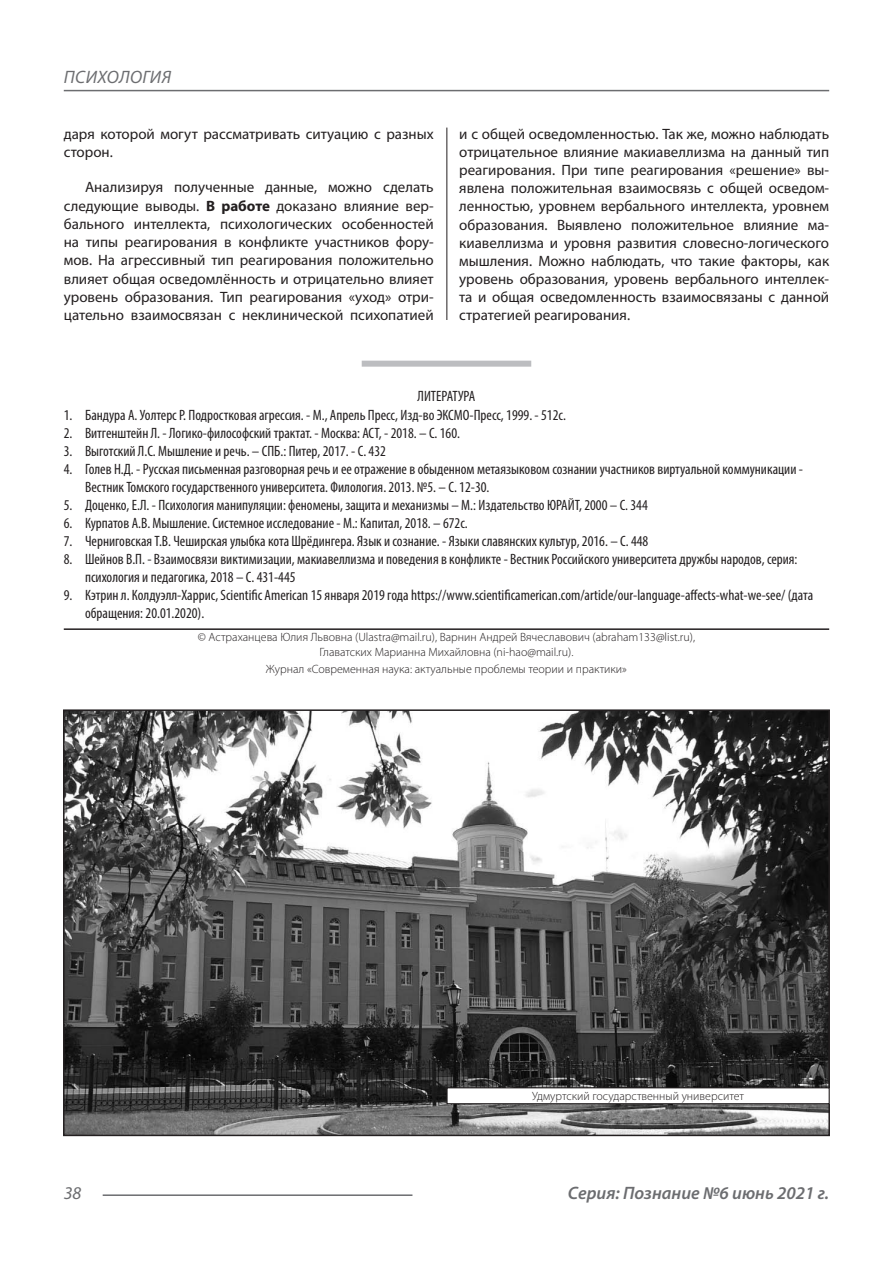
<style>
.page{position:relative;width:893px;height:1263px;background:#fff}
.page>*{position:absolute;margin:0;border:0;box-sizing:border-box;transform-origin:0 0}
.t1{font:italic 600 18px "Myriad Pro";color:#6c6d70}
.t2{font:italic 18px "Myriad Pro";letter-spacing:.02em;color:#6c6d70}
.Библиография_Литерат{font:condensed 15px/18px "Myriad Pro";color:#231f20}
.Статья_текст{font:15px/18.1px "Myriad Pro";color:#231f20;text-align:justify}
.Автор_копирайт{font:300 12px/14.4px "Myriad Pro";color:#231f20;text-align:center}
.s1{font-weight:700}
</style>
<div class="page">
<hr style="left:446px;top:128px;width:1px;height:1007px;background:#231f20">
<hr style="left:103px;top:1194px;width:309px;height:2px;background:#6c6d70">
<hr style="left:64px;top:90px;width:765px;height:1px;background:#6c6d70">
<div style="left:438px;top:320px;width:17px;height:828px;background:#fff"></div>
<div style="left:362px;top:361px;width:169px;height:6px;background:#bcbdc0"></div>
<hr style="left:64px;top:628px;width:765px;height:2px;background:#231f20">
<img style="left:66px;top:712px;width:761px;height:421px">
<div style="left:63px;top:709px;width:767px;height:427px;border:2px solid #231f20"></div>
<div style="left:447px;top:1088px;width:382px;height:16px;background:#fff"></div>
<div style="left:446px;top:1087px;width:384px;height:17px;border:1px solid #231f20"></div>
<p class="t2" style="left:64px;top:66px;width:109px">ПСИХОЛОГИЯ</p>
<p class="Статья_текст" style="left:64px;top:124px;width:371px">даря которой могут рассматривать ситуацию с разных сторон.</p>
<p class="Статья_текст" style="left:64px;top:178px;width:371px;text-indent:21px">Анализируя полученные данные, можно сделать следующие выводы. <span class="s1">В работе</span> доказано влияние вер&shy;бального интеллекта, психологических особенностей на типы реагирования в конфликте участников фору&shy;мов. На агрессивный тип реагирования положительно влияет общая осведомлённость и отрицательно влияет уровень образования. Тип реагирования «уход» отри&shy;цательно взаимосвязан с неклинической психопатией</p>
<p class="Статья_текст" style="left:459px;top:124px;width:371px">и с общей осведомленностью. Так же, можно наблюдать отрицательное влияние макиавеллизма на данный тип реагирования. При типе реагирования «решение» вы&shy;явлена положительная взаимосвязь с общей осведом&shy;ленностью, уровнем вербального интеллекта, уровнем образования. Выявлено положительное влияние ма&shy;киавеллизма и уровня развития словесно-логического мышления. Можно наблюдать, что такие факторы, как уровень образования, уровень вербального интеллек&shy;та и общая осведомленность взаимосвязаны с данной стратегией реагирования.</p>
<p class="Библиография_Литерат" style="left:418px;top:387px;width:59px">ЛИТЕРАТУРА</p>
<p class="Библиография_Литерат" style="left:64px;top:406px;width:504px">1. Бандура А. Уолтерс Р. Подростковая агрессия. - М., Апрель Пресс, Изд-во ЭКСМО-Пресс, 1999. - 512с.</p>
<p class="Библиография_Литерат" style="left:64px;top:424px;width:398px">2. Витгенштейн Л. - Логико-философский трактат. - Москва: АСТ, - 2018. – С. 160.</p>
<p class="Библиография_Литерат" style="left:64px;top:442px;width:324px">3. Выготский Л.С. Мышление и речь. – СПБ.: Питер, 2017. - С. 432</p>
<p class="Библиография_Литерат" style="left:85px;top:460px;width:719px;text-indent:-21px">4. Голев Н.Д. - Русская письменная разговорная речь и ее отражение в обыденном метаязыковом сознании участников виртуальной коммуникации -<br>Вестник Томского государственного университета. Филология. 2013. №5. – С. 12-30.</p>
<p class="Библиография_Литерат" style="left:64px;top:496px;width:586px">5. Доценко, Е.Л. - Психология манипуляции: феномены, защита и механизмы – М.: Издательство ЮРАЙТ, 2000 – С. 344</p>
<p class="Библиография_Литерат" style="left:64px;top:514px;width:405px">6. Курпатов А.В. Мышление. Системное исследование - М.: Капитал, 2018. – 672с.</p>
<p class="Библиография_Литерат" style="left:64px;top:532px;width:586px">7. Черниговская Т.В. Чеширская улыбка кота Шрёдингера. Язык и сознание. - Языки славянских культур, 2016. – С. 448</p>
<p class="Библиография_Литерат" style="left:85px;top:550px;width:714px;text-indent:-21px">8. Шейнов В.П. - Взаимосвязи виктимизации, макиавеллизма и поведения в конфликте - Вестник Российского университета дружбы народов, серия: психология и педагогика, 2018 – С. 431-445</p>
<p class="Библиография_Литерат" style="left:85px;top:586px;width:730px;text-indent:-21px">9. Кэтрин л. Колдуэлл-Харрис, Scientific American 15 января 2019 года https://www.scientificamerican.com/article/our-language-affects-what-we-see/ (дата обращения: 20.01.2020).</p>
<p class="Автор_копирайт" style="left:198px;top:630px;width:499px">© Астраханцева Юлия Львовна (Ulastra@mail.ru), Варнин Андрей Вячеславович (abraham133@list.ru),<br>Главатских Марианна Михайловна (ni-hao@mail.ru).</p>
<p class="Автор_копирайт" style="left:266px;top:661px;width:363px">Журнал «Современная наука: актуальные проблемы теории и практики»</p>
<p class="Автор_копирайт" style="left:532px;top:1089px;width:213px">Удмуртский государственный университет</p>
<p class="t2" style="left:64px;top:1182px;width:19px">38</p>
<p class="t1" style="left:568px;top:1182px;width:263px">Серия: Познание №6 июнь 2021 г.</p>
</div>
